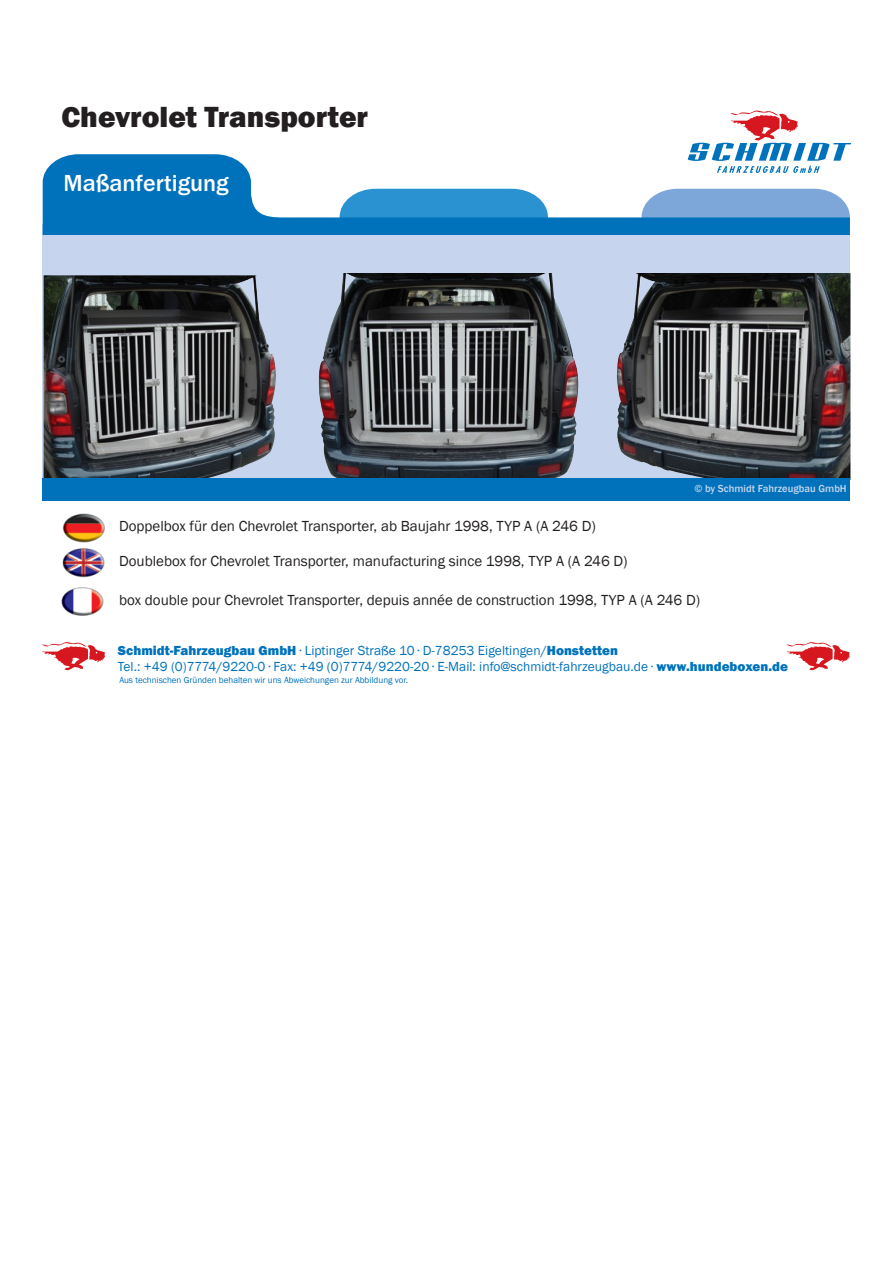
<style>
.page{position:relative;width:893px;height:1263px;background:#fff}
.page>*{position:absolute;margin:0;border:0;box-sizing:border-box;transform-origin:0 0}
.t1{font:800 30px "Franklin Gothic";color:#231f20}
.t2{font:500 24px "Franklin Gothic";color:#fff}
.t3{font:15px "Franklin Gothic";color:#231f20}
.body{font:13.5px "Franklin Gothic";color:#0072bc}
.Adresse{font:500 10.5px "Franklin Gothic";color:#c6d5ed}
.t4{font:9px "Franklin Gothic";color:#0072bc}
.s1{font-weight:800}
</style>
<div class="page">
<svg style="left:690px;top:111px;width:161px;height:43px"></svg>
<svg style="left:42px;top:642px;width:63px;height:28px"></svg>
<svg style="left:786px;top:642px;width:64px;height:28px"></svg>
<svg style="left:43px;top:235px;width:807px;height:244px;background:#838c99"></svg>
<img style="left:44px;top:275px;width:232px;height:158px">
<img style="left:648px;top:273px;width:202px;height:206px">
<img style="left:560px;top:326px;width:18px;height:150px">
<img style="left:62px;top:513px;width:43px;height:65px">
<img style="left:62px;top:587px;width:42px;height:29px">
<svg style="left:43px;top:154px;width:807px;height:81px"></svg>
<div style="left:43px;top:479px;width:807px;height:22px;background:#0072bc"></div>
<p class="t1" style="left:61px;top:98px;width:308px">Chevrolet Transporter</p>
<p class="t2" style="left:64px;top:168px;width:167px">Maßanfertigung</p>
<p class="Adresse" style="left:694px;top:482px;width:154px">© by Schmidt Fahrzeugbau GmbH</p>
<p class="t3" style="left:119px;top:517px;width:478px">Doppelbox für den Chevrolet Transporter, ab Baujahr 1998, TYP A (A 246 D)</p>
<p class="t3" style="left:119px;top:552px;width:510px">Doublebox for Chevrolet Transporter, manufacturing since 1998, TYP A (A 246 D)</p>
<p class="t3" style="left:119px;top:590px;width:583px">box double pour Chevrolet Transporter, depuis année de construction 1998, TYP A (A 246 D)</p>
<p class="body" style="left:118px;top:642px;width:502px"><span class="s1">Schmidt-Fahrzeugbau GmbH</span> ∙ Liptinger Straße 10 ∙ D-78253 Eigeltingen/<span class="s1">Honstetten</span></p>
<p class="body" style="left:118px;top:658px;width:671px">Tel.: +49 (0)7774/9220-0 ∙ Fax: +49 (0)7774/9220-20 ∙ E-Mail: info@schmidt-fahrzeugbau.de ∙ <span class="s1">www.hundeboxen.de</span></p>
<p class="t4" style="left:119px;top:674px;width:290px">Aus technischen Gründen behalten wir uns Abweichungen zur Abbildung vor.</p>
</div>
